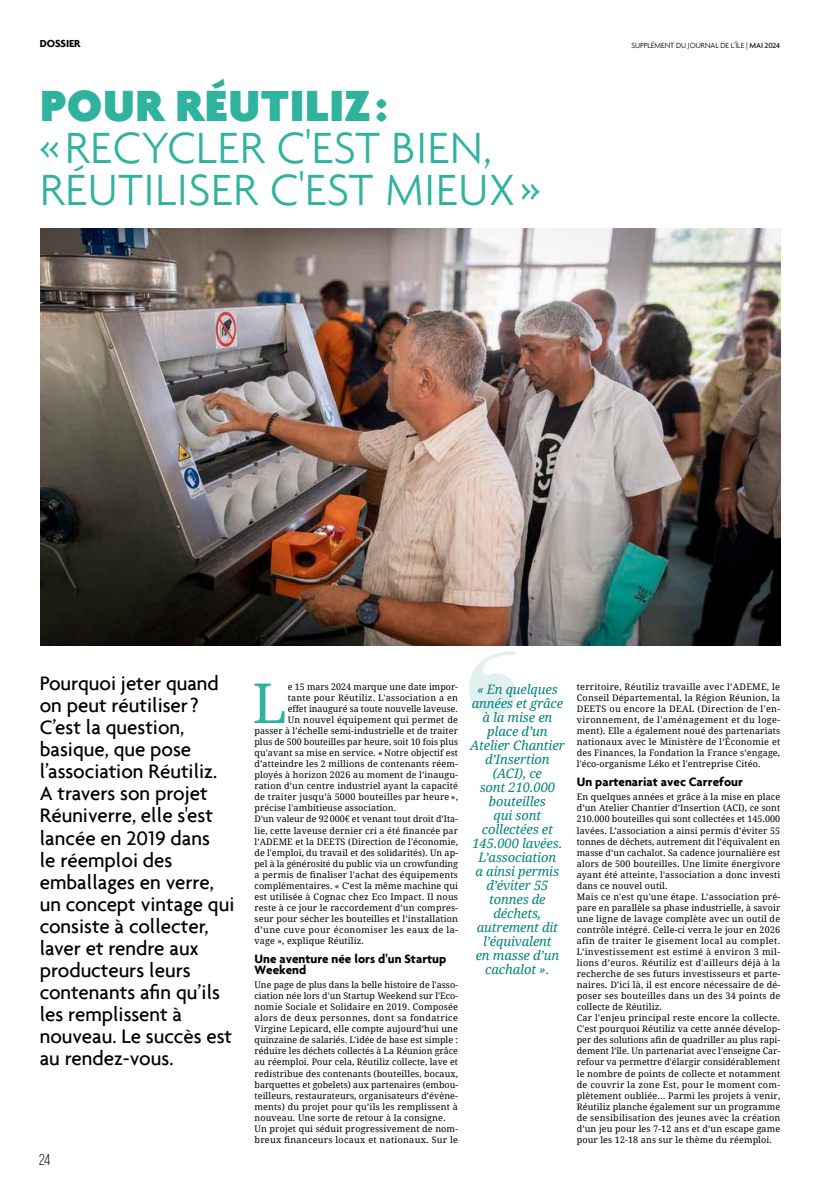
<style>
.page{position:relative;width:820px;height:1191px;background:#fff}
.page>*{position:absolute;margin:0;border:0;box-sizing:border-box;transform-origin:0 0}
.t1{font:55.4px "Droid Serif";color:#2fb39f}
.t2{font:300 47px/42px "Agenda";letter-spacing:.015em;color:#2fb39f}
.t3{font:900 47px "Agenda";letter-spacing:.015em;color:#2fb39f}
.t4{font:500 21px/22.1px "Agenda";color:#000}
.t5{font:15.5px "Bebas Neue Pro";color:#000}
.t6{font:italic 13px/14px "Droid Serif";letter-spacing:-.01em;color:#00837c;text-align:center}
.t7{font:700 13px/11px "Agenda";color:#000}
.t8{font:700 11px "Agenda";letter-spacing:-.005em;color:#000}
.t9{font:9px/11px "Droid Serif";letter-spacing:.015em;color:#000}
.t10{font:9px "Droid Serif";letter-spacing:.04em;color:#000}
.t11{font:300 8px "Agenda";letter-spacing:-.005em;color:#000}
.s1{font-weight:500}
</style>
<div class="page">
<svg style="left:469px;top:651px;width:47px;height:64px"></svg>
<img style="left:40px;top:228px;width:740px;height:418px">
<p class="t8" style="left:40px;top:37px;width:42px">DOSSIER</p>
<h2 class="t3" style="left:40px;top:77px;width:348px">POUR RÉUTILIZ :</h2>
<h2 class="t2" style="left:40px;top:126px;width:502px">« RECYCLER C'EST BIEN,<br>RÉUTILISER C'EST MIEUX »</h2>
<p class="t11" style="left:631px;top:40px;width:150px">SUPPLÉMENT DU JOURNAL DE L’ÎLE | <span class="s1">MAI 2024</span></p>
<p class="t4" style="left:40px;top:671px;width:196px">Pourquoi jeter quand on peut réutiliser ?<br>C’est la question, basique, que pose l’association Réutiliz.<br>A travers son projet<br>Réuniverre, elle s'est lancée en 2019 dans<br>le réemploi des emballages en verre, un concept vintage qui consiste à collecter, laver et rendre aux producteurs leurs contenants afin qu’ils les remplissent à nouveau. Le succès est au rendez-vous.</p>
<p class="t9" style="left:576px;top:681px;width:205px;text-align:justify">territoire, Réutiliz travaille avec l’ADEME, le Conseil Départemental, la Région Réunion, la DEETS ou encore la DEAL (Direction de l'en&shy;vironnement, de l'aménagement et du loge&shy;ment). Elle a également noué des partenariats nationaux avec le Ministère de l’Économie et des Finances, la Fondation la France s’engage, l'éco-organisme Léko et l'entreprise Citéo.</p>
<h1 class="t1" style="left:252px;top:665px;width:36px">L</h1>
<p class="t9" style="left:287px;top:681px;width:172px">e 15 mars 2024 marque une date impor-</p>
<p class="t6" style="left:470px;top:682px;width:96px">« En quelques années et grâce à la mise en place d’un<br>Atelier Chantier d’Insertion (ACI), ce<br>sont 210.000 bouteilles<br>qui sont collectées et<br>145.000 lavées.<br>L’association<br>a ainsi permis d’éviter 55 tonnes de déchets, autrement dit l’équivalent<br>en masse d’un cachalot ».</p>
<p class="t9" style="left:287px;top:692px;width:172px">tante pour Réutiliz. L'association a en</p>
<p class="t9" style="left:287px;top:703px;width:172px">effet inauguré sa toute nouvelle laveuse.</p>
<p class="t9" style="left:287px;top:714px;width:172px">Un nouvel équipement qui permet de</p>
<p class="t9" style="left:254px;top:725px;width:205px">passer à l’échelle semi-industrielle et de traiter</p>
<p class="t9" style="left:254px;top:736px;width:205px">plus de 500 bouteilles par heure, soit 10 fois plus</p>
<p class="t9" style="left:254px;top:747px;width:205px">qu'avant sa mise en service. «Notre objectif est</p>
<p class="t9" style="left:254px;top:758px;width:205px">d’atteindre les 2 millions de contenants réem-</p>
<p class="t9" style="left:254px;top:769px;width:205px">ployés à horizon 2026 au moment de l’inaugu-</p>
<p class="t9" style="left:254px;top:780px;width:205px">ration d’un centre industriel ayant la capacité</p>
<p class="t9" style="left:254px;top:791px;width:205px">de traiter jusqu’à 5000 bouteilles par heure »,</p>
<p class="t9" style="left:254px;top:802px;width:143px">précise l'ambitieuse association.</p>
<p class="t9" style="left:254px;top:813px;width:205px">D'un valeur de 92000€ et venant tout droit d’Ita-</p>
<p class="t9" style="left:254px;top:824px;width:205px">lie, cette laveuse dernier cri a été financée par</p>
<p class="t9" style="left:254px;top:835px;width:205px">l’ADEME et la DEETS (Direction de l'économie,</p>
<p class="t9" style="left:254px;top:846px;width:205px">de l'emploi, du travail et des solidarités). Un ap-</p>
<p class="t9" style="left:254px;top:857px;width:205px">pel à la générosité du public via un crowfunding</p>
<p class="t9" style="left:254px;top:868px;width:205px">a permis de finaliser l'achat des équipements</p>
<p class="t9" style="left:254px;top:879px;width:205px">complémentaires. « C’est la même machine qui</p>
<p class="t9" style="left:254px;top:891px;width:205px">est utilisée à Cognac chez Eco Impact. Il nous</p>
<p class="t9" style="left:254px;top:902px;width:205px">reste à ce jour le raccordement d’un compres-</p>
<p class="t9" style="left:254px;top:913px;width:205px">seur pour sécher les bouteilles et l’installation</p>
<p class="t10" style="left:254px;top:923px;width:205px">d’une cuve pour économiser les eaux de la-</p>
<p class="t9" style="left:254px;top:935px;width:111px">vage », explique Réutiliz.</p>
<h3 class="t7" style="left:254px;top:953px;width:193px">Une aventure née lors d'un Startup<br>Weekend</h3>
<p class="t9" style="left:254px;top:979px;width:205px">Une page de plus dans la belle histoire de l'asso&shy;ciation née lors d'un Startup Weekend sur l'Eco&shy;nomie Sociale et Solidaire en 2019. Composée alors de deux personnes, dont sa fondatrice Virgine Lepicard, elle compte aujourd’hui une quinzaine de salariés. L'idée de base est simple : réduire les déchets collectés à La Réunion grâce au réemploi. Pour cela, Réutiliz collecte, lave et redistribue des contenants (bouteilles, bocaux, barquettes et gobelets) aux partenaires (embou&shy;teilleurs, restaurateurs, organisateurs d’évène&shy;ments) du projet pour qu’ils les remplissent à nouveau. Une sorte de retour à la consigne.<br>Un projet qui séduit progressivement de nom&shy;breux financeurs locaux et nationaux. Sur le</p>
<h3 class="t7" style="left:576px;top:776px;width:168px">Un partenariat avec Carrefour</h3>
<p class="t9" style="left:576px;top:791px;width:205px">En quelques années et grâce à la mise en place d’un Atelier Chantier d’Insertion (ACI), ce sont 210.000 bouteilles qui sont collectées et 145.000 lavées. L’association a ainsi permis d’éviter 55 tonnes de déchets, autrement dit l’équivalent en masse d’un cachalot. Sa cadence journalière est alors de 500 bouteilles. Une limite énergivore ayant été atteinte, l'association a donc investi dans ce nouvel outil.<br>Mais ce n'est qu'une étape. L’association pré&shy;pare en parallèle sa phase industrielle, à savoir une ligne de lavage complète avec un outil de contrôle intégré. Celle-ci verra le jour en 2026 afin de traiter le gisement local au complet.<br>L’investissement est estimé à environ 3 mil&shy;lions d’euros. Réutiliz est d'ailleurs déjà à la recherche de ses futurs investisseurs et parte&shy;naires. D'ici là, il est encore nécessaire de dé&shy;poser ses bouteilles dans un des 34 points de collecte de Réutiliz.<br>Car l'enjeu principal reste encore la collecte.<br>C'est pourquoi Réutiliz va cette année dévelop&shy;per des solutions afin de quadriller au plus rapi&shy;dement l’île. Un partenariat avec l'enseigne Car&shy;refour va permettre d'élargir considérablement le nombre de points de collecte et notamment de couvrir la zone Est, pour le moment com&shy;plètement oubliée... Parmi les projets à venir, Réutiliz planche également sur un programme de sensibilisation des jeunes avec la création d’un jeu pour les 7-12 ans et d’un escape game pour les 12-18 ans sur le thème du réemploi.</p>
<h3 class="t5" style="left:39px;top:1151px;width:13px">24</h3>
</div>
